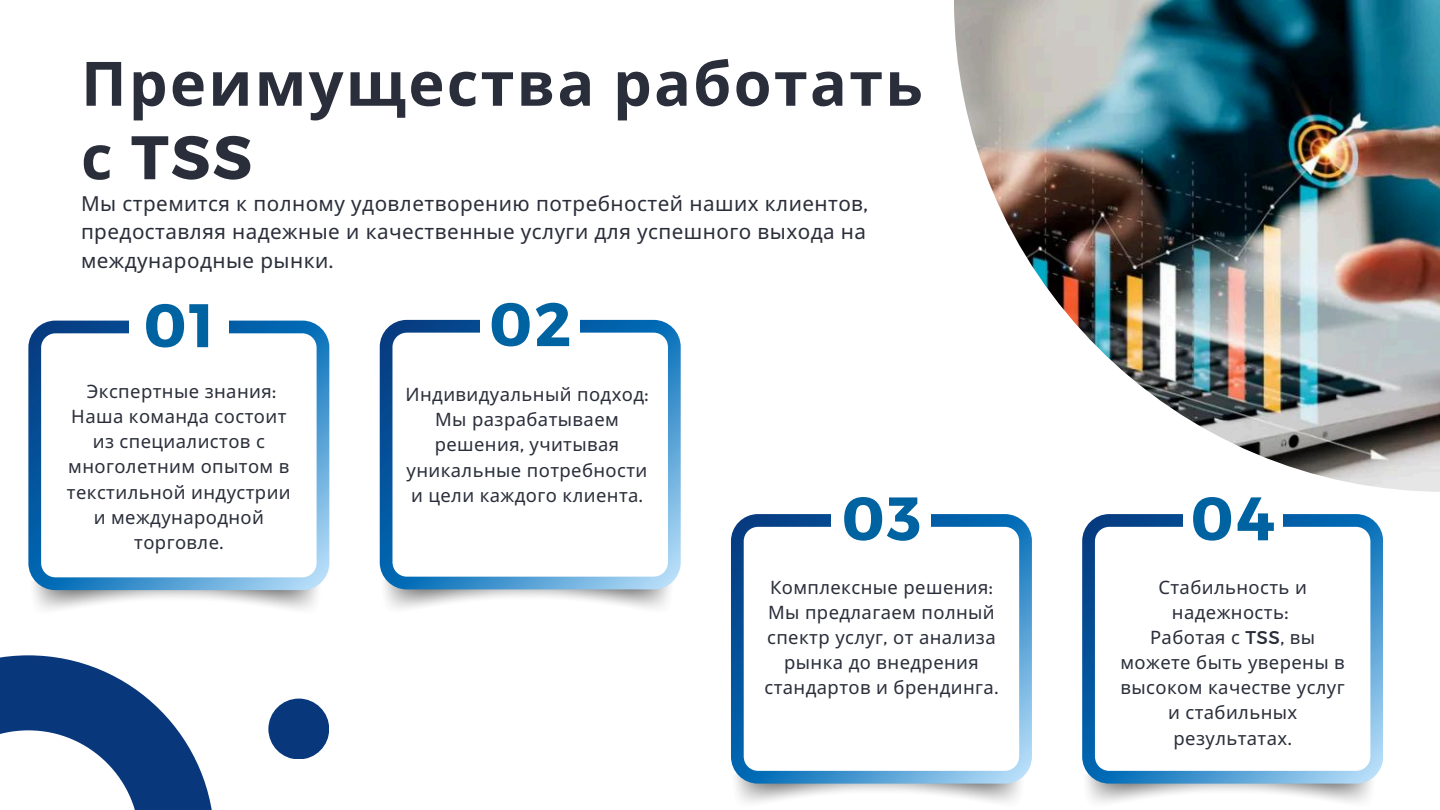
<style>
.page{position:relative;width:1440px;height:810px;background:#fff}
.page>*{position:absolute;margin:0;border:0;box-sizing:border-box;transform-origin:0 0}
.t1{font:700 61.3px/73.5px "Noto Sans";letter-spacing:.035em;color:#2a2e3a}
.t2{font:700 61.3px "Montserrat";letter-spacing:.035em;color:#0063a1}
.t3{font:20.6px/28.5px "Noto Sans";letter-spacing:.02em;color:#2a2e3a;text-align:justify}
.t4{font:18.4px/25.2px "Noto Sans";letter-spacing:.02em;color:#2a2e3a;text-align:center}
.s1{font-family:"Montserrat"}
</style>
<div class="page">
<img style="left:954px;top:0;width:486px;height:492px">
<svg style="left:0;top:655px;width:212px;height:155px"></svg>
<div style="left:268px;top:699px;width:61px;height:60px;background:#08377c;border-radius:50%"></div>
<svg style="left:28px;top:321px;width:301px;height:269px"></svg>
<div style="left:129px;top:273px;width:99px;height:98px;background:#fff"></div>
<img style="left:385px;top:589px;width:284px;height:20px">
<svg style="left:380px;top:320px;width:300px;height:269px"></svg>
<div style="left:481px;top:273px;width:99px;height:98px;background:#fff"></div>
<img style="left:736px;top:783px;width:284px;height:20px">
<svg style="left:731px;top:514px;width:301px;height:269px"></svg>
<div style="left:832px;top:467px;width:99px;height:98px;background:#fff"></div>
<img style="left:1087px;top:783px;width:284px;height:20px">
<svg style="left:1082px;top:514px;width:301px;height:269px"></svg>
<div style="left:1183px;top:467px;width:99px;height:98px;background:#fff"></div>
<p class="t1" style="left:81px;top:45px;width:843px">Преимущества работать с <span class="s1">TSS</span></p>
<p class="t3" style="left:81px;top:189px;width:789px">Мы стремится к полному удовлетворению потребностей наших клиентов<span class="s1">, </span>предоставляя надежные и качественные услуги для успешного выхода на международные рынки<span class="s1">.</span></p>
<h1 class="t2" style="left:144px;top:286px;width:72px">01</h1>
<h2 class="t4" style="left:67px;top:378px;width:225px">Экспертные знания<span class="s1">:<br></span>Наша команда состоит из специалистов с многолетним опытом в текстильной индустрии и международной торговле<span class="s1">.</span></h2>
<p class="t2" style="left:489px;top:284px;width:84px">02</p>
<p class="t4" style="left:406px;top:381px;width:244px">Индивидуальный подход<span class="s1">:<br></span>Мы разрабатываем решения<span class="s1">,</span> учитывая уникальные потребности и цели каждого клиента<span class="s1">.</span></p>
<p class="t2" style="left:842px;top:479px;width:81px">03</p>
<p class="t2" style="left:1191px;top:479px;width:86px">04</p>
<p class="t4" style="left:764px;top:574px;width:235px">Комплексные решения<span class="s1">:<br></span>Мы предлагаем полный спектр услуг<span class="s1">,</span> от анализа рынка до внедрения стандартов и брендинга<span class="s1">.</span></p>
<p class="t4" style="left:1158px;top:574px;width:150px">Стабильность и надежность<span class="s1">:</span></p>
<p class="t4" style="left:1120px;top:624px;width:226px">Работая с <span class="s1">TSS,</span> вы можете быть уверены в высоком качестве услуг и стабильных результатах<span class="s1">.</span></p>
</div>
